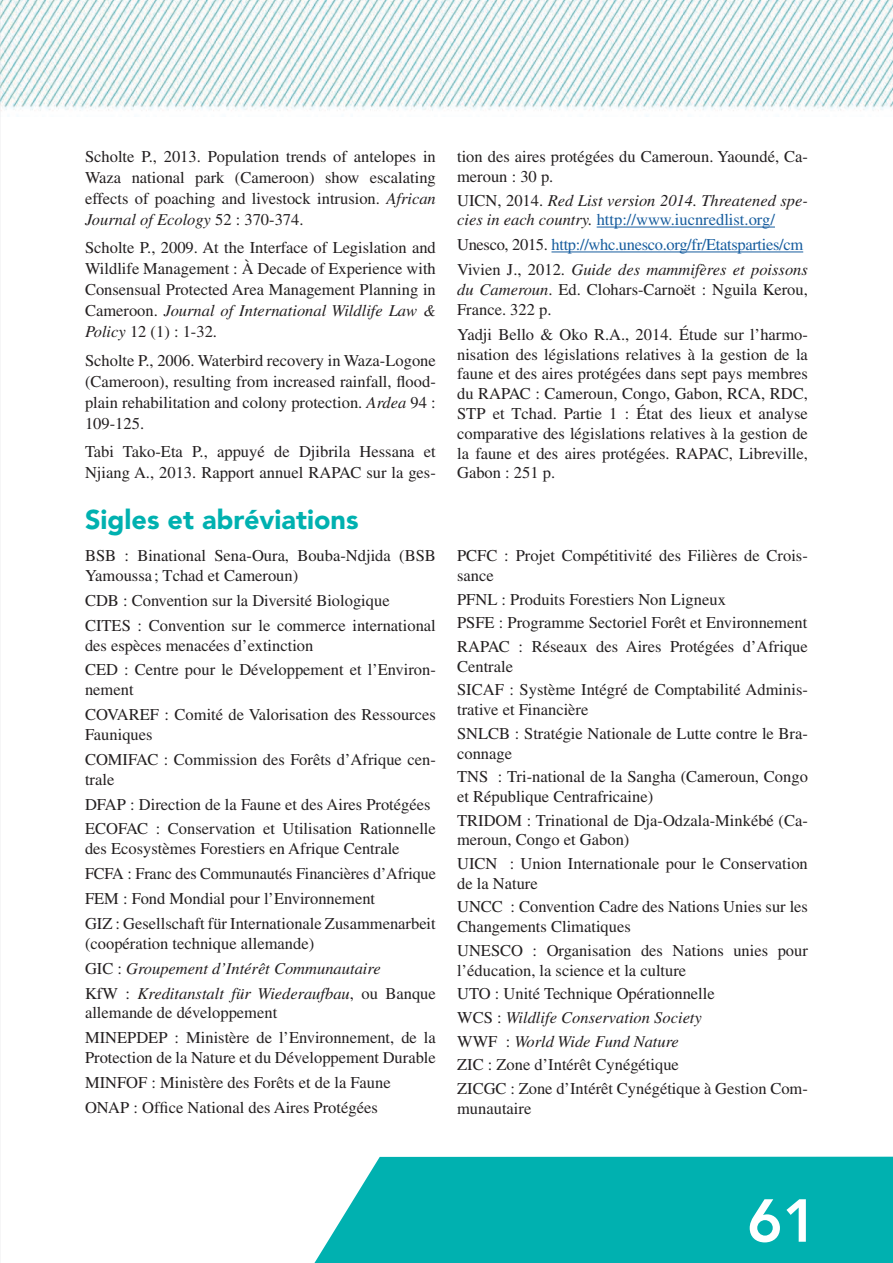
<style>
.page{position:relative;width:893px;height:1263px;background:#fff}
.page>*{position:absolute;margin:0;border:0;box-sizing:border-box;transform-origin:0 0}
.t1{font:800 60px "Avenir LT Std";color:#fff}
.t2{font:900 27px "Avenir LT Std";color:#00b1b0}
.t3{font:16.5px/23.7px "Times";color:#231f20}
.t4{font:italic 16.5px/24.9px "Times";color:#231f20}
.t5{font:16.5px/24.9px "Times";letter-spacing:-.02em;color:#175d9e}
.s1{font-style:italic}
.s2{font-style:normal}
.s3{font-style:normal;color:#175d9e}
.s4{color:#231f20}
.s5{font-style:italic;color:#231f20}
</style>
<div class="page">
<img style="left:1px;top:0;width:892px;height:117px">
<div style="left:314px;top:1157px;width:579px;height:106px;background:#00b1b0"></div>
<hr style="left:597px;top:227px;width:178px;height:1px;background:#175d9e">
<hr style="left:551px;top:252px;width:252px;height:1px;background:#175d9e">
<img style="left:0;top:0;width:1px;height:1263px">
<p class="t3" style="left:85px;top:146px;width:352px;line-height:21px;text-align:justify">Scholte P., 2013. Population trends of antelopes in Waza national park (Cameroon) show escalating effects of poaching and livestock intrusion. <span class="s1">African Journal of Ecology</span> 52 : 370-374.</p>
<p class="t3" style="left:85px;top:237px;width:352px;line-height:21px;text-align:justify">Scholte P., 2009. At the Interface of Legislation and Wildlife Management : À Decade of Experience with Consensual Protected Area Management Planning in Cameroon. <span class="s1">Journal of International Wildlife Law &amp; Policy</span> 12 (1) : 1-32.</p>
<p class="t3" style="left:85px;top:350px;width:352px;line-height:21px;text-align:justify">Scholte P., 2006. Waterbird recovery in Waza-Logone (Cameroon), resulting from increased rainfall, flood&shy;plain rehabilitation and colony protection. <span class="s1">Ardea</span> 94 :<br>109-125.</p>
<p class="t3" style="left:85px;top:441px;width:352px;line-height:21px">Tabi Tako-Eta P., appuyé de Djibrila Hessana et<br>Njiang A., 2013. Rapport annuel RAPAC sur la ges-</p>
<h2 class="t2" style="left:85px;top:503px;width:275px">Sigles et abréviations</h2>
<p class="t3" style="left:85px;top:546px;width:352px;line-height:19.8px">BSB : Binational Sena-Oura, Bouba-Ndjida (BSB<br>Yamoussa ; Tchad et Cameroun)</p>
<p class="t3" style="left:85px;top:588px;width:352px;line-height:24.9px">CDB : Convention sur la Diversité Biologique<br>CITES : Convention sur le commerce international</p>
<p class="t3" style="left:85px;top:632px;width:352px;line-height:24.9px">des espèces menacées d’extinction<br>CED : Centre pour le Développement et l’Environ-</p>
<p class="t3" style="left:85px;top:677px;width:352px;line-height:24.9px">nement<br>COVAREF : Comité de Valorisation des Ressources</p>
<p class="t3" style="left:85px;top:722px;width:352px;line-height:24.9px">Fauniques<br>COMIFAC : Commission des Forêts d’Afrique cen-</p>
<p class="t3" style="left:85px;top:767px;width:352px;line-height:24.9px">trale<br>DFAP : Direction de la Faune et des Aires Protégées<br>ECOFAC : Conservation et Utilisation Rationnelle</p>
<p class="t3" style="left:85px;top:836px;width:352px;line-height:24.9px">des Ecosystèmes Forestiers en Afrique Centrale FCFA : Franc des Communautés Financières d’Afrique FEM : Fond Mondial pour l’Environnement<br>GIZ : Gesellschaft für Internationale Zusammenarbeit</p>
<p class="t4" style="left:85px;top:931px;width:352px"><span class="s2">(coopération technique allemande)<br>GIC :</span> Groupement d’Intérêt Communautaire<br><span class="s2">KfW :</span> Kreditanstalt für Wiederaufbau<span class="s2">, ou Banque</span></p>
<p class="t3" style="left:85px;top:1000px;width:352px;line-height:24.9px">allemande de développement<br>MINEPDEP : Ministère de l’Environnement, de la</p>
<p class="t3" style="left:85px;top:1045px;width:352px;line-height:24.9px">Protection de la Nature et du Développement Durable<br>MINFOF : Ministère des Forêts et de la Faune<br>ONAP : Office National des Aires Protégées</p>
<p class="t3" style="left:457px;top:146px;width:352px;line-height:19.8px">tion des aires protégées du Cameroun. Yaoundé, Ca&shy;meroun : 30 p.</p>
<p class="t4" style="left:457px;top:190px;width:352px;line-height:19.8px"><span class="s2">UICN, 2014.</span> Red List version 2014. Threatened spe&shy;cies in each country. <span class="s3">http://www.iucnredlist.org/</span></p>
<p class="t5" style="left:457px;top:232px;width:352px"><span class="s4">Unesco, 2015.</span> http://whc.unesco.org/fr/Etatsparties/cm<br><span class="s4">Vivien J., 2012.</span> <span class="s5">Guide des mammifères et poissons</span></p>
<p class="t3" style="left:457px;top:279px;width:352px;line-height:19.8px"><span class="s1">du Cameroun</span>. Ed. Clohars-Carnoët : Nguila Kerou,<br>France. 322 p.</p>
<p class="t3" style="left:457px;top:324px;width:352px;line-height:19.8px;text-align:justify">Yadji Bello &amp; Oko R.A., 2014. Étude sur l’harmo&shy;nisation des législations relatives à la gestion de la faune et des aires protégées dans sept pays membres du RAPAC : Cameroun, Congo, Gabon, RCA, RDC, STP et Tchad. Partie 1 : État des lieux et analyse comparative des législations relatives à la gestion de la faune et des aires protégées. RAPAC, Libreville, Gabon : 251 p.</p>
<p class="t3" style="left:457px;top:546px;width:352px;line-height:19.8px">PCFC : Projet Compétitivité des Filières de Crois&shy;sance</p>
<p class="t3" style="left:457px;top:587px;width:352px">PFNL : Produits Forestiers Non Ligneux<br>PSFE : Programme Sectoriel Forêt et Environnement<br>RAPAC : Réseaux des Aires Protégées d’Afrique</p>
<p class="t3" style="left:457px;top:654px;width:352px">Centrale<br>SICAF : Système Intégré de Comptabilité Adminis-</p>
<p class="t3" style="left:457px;top:698px;width:352px">trative et Financière<br>SNLCB : Stratégie Nationale de Lutte contre le Bra-</p>
<p class="t3" style="left:457px;top:741px;width:352px">connage<br>TNS : Tri-national de la Sangha (Cameroun, Congo</p>
<p class="t3" style="left:457px;top:784px;width:352px">et République Centrafricaine)<br>TRIDOM : Trinational de Dja-Odzala-Minkébé (Ca-</p>
<p class="t3" style="left:457px;top:828px;width:352px">meroun, Congo et Gabon)<br>UICN : Union Internationale pour le Conservation</p>
<p class="t3" style="left:457px;top:871px;width:352px">de la Nature<br>UNCC : Convention Cadre des Nations Unies sur les</p>
<p class="t3" style="left:457px;top:915px;width:352px">Changements Climatiques<br>UNESCO : Organisation des Nations unies pour</p>
<p class="t3" style="left:457px;top:958px;width:352px">l’éducation, la science et la culture<br>UTO : Unité Technique Opérationnelle<br>WCS : <span class="s1">Wildlife Conservation Society<br></span>WWF : <span class="s1">World Wide Fund Nature<br></span>ZIC : Zone d’Intérêt Cynégétique<br>ZICGC : Zone d’Intérêt Cynégétique à Gestion Com-</p>
<p class="t3" style="left:457px;top:1096px;width:76px">munautaire</p>
<h1 class="t1" style="left:747px;top:1185px;width:73px">61</h1>
</div>
